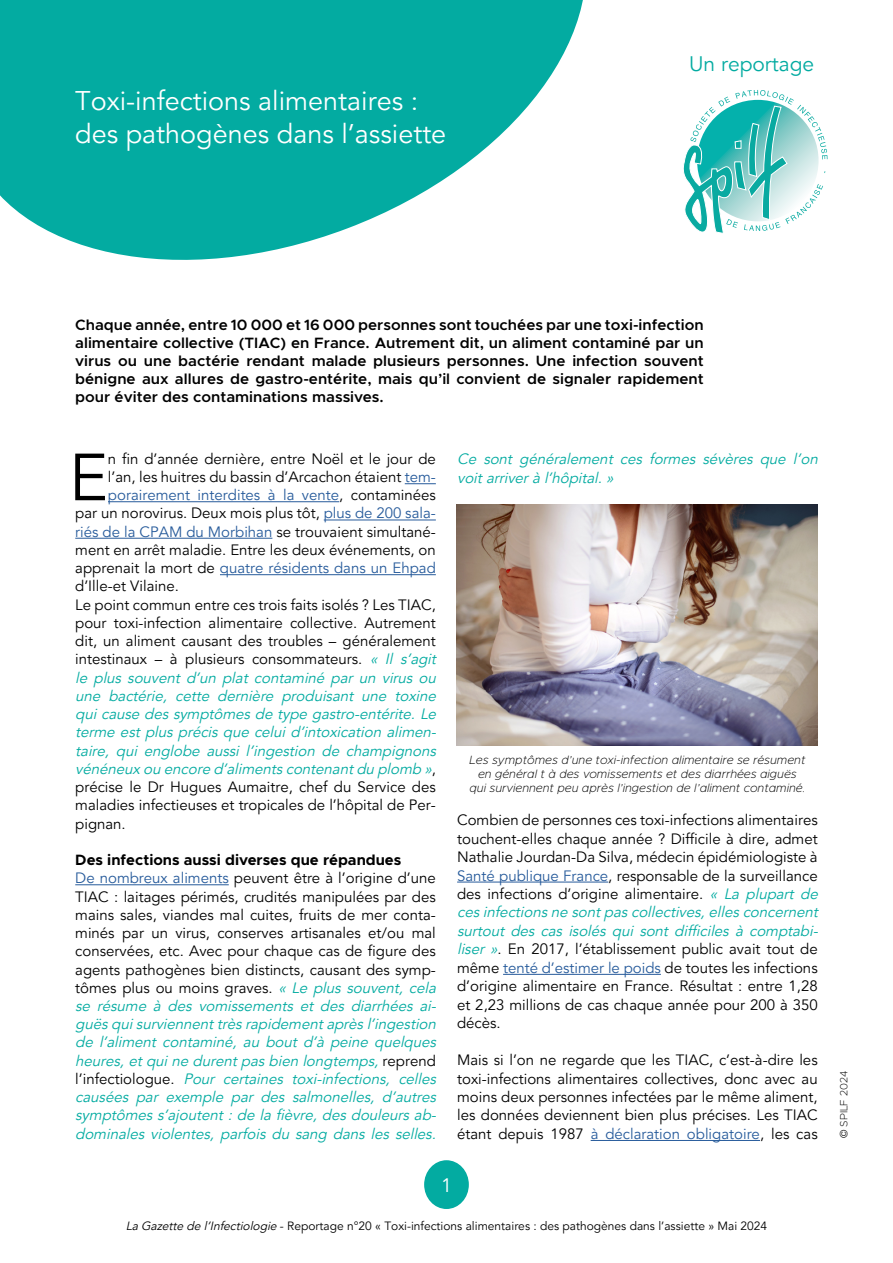
<style>
.page{position:relative;width:893px;height:1263px;background:#fff}
.page>*{position:absolute;margin:0;border:0;box-sizing:border-box;transform-origin:0 0}
.t1{font:65.85px "Avenir";color:#000}
.t2{font:27px/32.4px "Avenir";color:#fff}
.t3{font:21px "Avenir";color:#03aba1}
.t4{font:19.5px "Avenir";color:#fff}
.t5{font:15px/18.5px "Avenir";color:#000}
.t6{font:italic 15px/18.3px "Avenir";color:#03aba1}
.t7{font:600 15px/18px "Metropolis";color:#000;text-align:justify}
.t8{font:15px "Avenir";color:#275b9b}
.t9{font:700 15px "Metropolis";color:#000}
.t10{font:italic 200 12px/14.4px "Metropolis";color:#000;text-align:center}
.t11{font:12px "Avenir";color:#000}
.t12{font:200 10.5px "Metropolis";color:#000}
.s1{color:#275b9b}
.s2{color:#000}
.s3{font-style:italic;color:#03aba1}
.s4{font-style:normal;color:#000}
.s5{font-style:normal;color:#275b9b}
.s6{font-style:italic}
.s7{font-family:"Avenir";font-weight:400}
</style>
<div class="page">
<svg style="left:0;top:0;width:583px;height:260px;fill:#03aba1"></svg>
<svg style="left:683px;top:90px;width:144px;height:144px"></svg>
<hr style="left:405px;top:483px;width:31px;height:1px;background:#275b9b">
<hr style="left:108px;top:501px;width:231px;height:1px;background:#275b9b">
<hr style="left:324px;top:520px;width:112px;height:1px;background:#275b9b">
<hr style="left:75px;top:538px;width:197px;height:1px;background:#275b9b">
<hr style="left:220px;top:574px;width:216px;height:1px;background:#275b9b">
<hr style="left:75px;top:884px;width:154px;height:1px;background:#275b9b">
<hr style="left:457px;top:882px;width:151px;height:1px;background:#275b9b">
<hr style="left:503px;top:974px;width:158px;height:1px;background:#275b9b">
<hr style="left:591px;top:1140px;width:169px;height:1px;background:#275b9b">
<div style="left:425px;top:1161px;width:43px;height:47px;background:#03aba1;border-radius:50%"></div>
<div style="left:424px;top:1160px;width:45px;height:49px;border:2px solid #03aba1;border-radius:50%"></div>
<img style="left:457px;top:505px;width:361px;height:240px">
<h2 class="t2" style="left:75px;top:86px;width:373px">Toxi-infections alimentaires : des pathogènes dans l’assiette</h2>
<h3 class="t3" style="left:689px;top:51px;width:127px">Un reportage</h3>
<p class="t7" style="left:75px;top:316px;width:630px">Chaque année, entre 10 000 et 16 000 personnes sont touchées par une toxi-infection alimentaire collective (TIAC) en France. Autrement dit, un aliment contaminé par un virus ou une bactérie rendant malade plusieurs personnes. Une infection souvent bénigne aux allures de gastro-entérite, mais qu’il convient de signaler rapidement pour éviter des contaminations massives.</p>
<h1 class="t1" style="left:69px;top:440px;width:41px">E</h1>
<p class="t5" style="left:108px;top:450px;width:329px">n fin d’année dernière, entre Noël et le jour de</p>
<p class="t5" style="left:108px;top:468px;width:329px">l’an, les huitres du bassin d’Arcachon étaient <span class="s1">tem-</span></p>
<p class="t8" style="left:108px;top:486px;width:329px">porairement interdites à la vente<span class="s2">, contaminées</span></p>
<p class="t5" style="left:75px;top:504px;width:362px">par un norovirus. Deux mois plus tôt, <span class="s1">plus de 200 sala-</span></p>
<p class="t8" style="left:75px;top:523px;width:362px">riés de la CPAM du Morbihan <span class="s2">se trouvaient simultané-</span></p>
<p class="t5" style="left:75px;top:541px;width:362px">ment en arrêt maladie. Entre les deux événements, on</p>
<p class="t8" style="left:75px;top:559px;width:362px"><span class="s2">apprenait la mort de</span> quatre résidents dans un Ehpad</p>
<p class="t5" style="left:75px;top:577px;width:105px">d’Ille-et Vilaine.</p>
<p class="t5" style="left:75px;top:596px;width:362px">Le point commun entre ces trois faits isolés ? Les TIAC,</p>
<p class="t5" style="left:75px;top:614px;width:362px">pour toxi-infection alimentaire collective. Autrement</p>
<p class="t5" style="left:75px;top:632px;width:362px">dit, un aliment causant des troubles – généralement</p>
<p class="t5" style="left:75px;top:650px;width:366px">intestinaux – à plusieurs consommateurs. <span class="s3">« Il s’agit</span></p>
<p class="t6" style="left:75px;top:669px;width:366px">le plus souvent d’un plat contaminé par un virus ou</p>
<p class="t6" style="left:75px;top:687px;width:366px">une bactérie, cette dernière produisant une toxine</p>
<p class="t6" style="left:75px;top:705px;width:366px">qui cause des symptômes de type gastro-entérite. Le</p>
<p class="t6" style="left:75px;top:723px;width:366px">terme est plus précis que celui d’intoxication alimen-</p>
<p class="t6" style="left:75px;top:742px;width:366px">taire, qui englobe aussi l’ingestion de champignons</p>
<p class="t6" style="left:75px;top:760px;width:362px">vénéneux ou encore d’alimentscontenantdu plomb »<span class="s4">,</span></p>
<p class="t5" style="left:75px;top:778px;width:362px">précise le Dr Hugues Aumaitre, chef du Service des</p>
<p class="t5" style="left:75px;top:796px;width:362px">maladies infectieuses et tropicales de l’hôpital de Per-</p>
<p class="t5" style="left:75px;top:814px;width:52px">pignan.</p>
<p class="t9" style="left:75px;top:850px;width:328px">Des infections aussi diverses que répandues</p>
<p class="t6" style="left:75px;top:869px;width:366px"><span class="s5">De nombreux aliments</span> <span class="s4">peuvent être à l’origine d’une TIAC : laitages périmés, crudités manipulées par des mains sales, viandes mal cuites, fruits de mer conta&shy;minés par un virus, conserves artisanales et/ou mal conservées, etc. Avec pour chaque cas de figure des agents pathogènes bien distincts, causant des symp&shy;tômes plus ou moins graves.</span> « Le plus souvent, cela se résume à des vomissements et des diarrhées ai&shy;guësquisurviennenttrèsrapidementaprèsl’ingestion de l’aliment contaminé, au bout d’à peine quelques heures,etquine durentpasbien longtemps,<span class="s4">r e p r e n d l ’ i n fe ct i o l o g u e .</span> Pour certaines toxi-infections, celles causées par exemple par des salmonelles, d’autres symptômes s’ajoutent : de la fièvre, des douleurs ab&shy;dominales violentes, parfois du sang dans les selles.</p>
<p class="t6" style="left:457px;top:450px;width:366px">Ce sont généralement ces formes sévères que l’on voitarriverà l’hôpital.»</p>
<p class="t10" style="left:469px;top:752px;width:337px">Les symptômes d’une toxi-infection alimentaire se résument en général t à des vomissements et des diarrhées aiguës qui surviennent peu après l’ingestion de l’aliment contaminé.</p>
<p class="t5" style="left:457px;top:811px;width:366px">Combien de personnes ces toxi-infections alimentaires touchent-elles chaque année ? Difficile à dire, admet Nathalie Jourdan-Da Silva, médecin épidémiologiste à <span class="s1">Santé publique France</span>, responsable de la surveillance des infections d’origine alimentaire. <span class="s3">« La plupart de cesinfectionsne sontpascollectives,ellesconcernent surtout des cas isolés qui sont difficiles à comptabi&shy;liser »</span>. En 2017, l’établissement public avait tout de même <span class="s1">tenté d’estimer le poids</span> de toutes les infections d’origine alimentaire en France. Résultat : entre 1,28 et 2,23 millions de cas chaque année pour 200 à 350 décès.</p>
<p class="t5" style="left:457px;top:1051px;width:362px;text-align:justify">Mais si l’on ne regarde que les TIAC, c’est-à-dire les toxi-infections alimentaires collectives, donc avec au moins deux personnes infectées par le même aliment, les données deviennent bien plus précises. Les TIAC étant depuis 1987 <span class="s1">à déclaration obligatoire</span>, les cas</p>
<h3 class="t4" style="left:441px;top:1174px;width:12px">1</h3>
<p class="t11" style="left:126px;top:1218px;width:643px"><span class="s6">La Gazette de l’Infectiologie</span> - Reportage n°20 « Toxi-infections alimentaires : des pathogènes dans l’assiette » Mai 2024</p>
<p class="t12" style="left:837px;top:1138px;width:69px;rotate:-90deg"><span class="s7">©</span> SPILF 2024</p>
</div>
